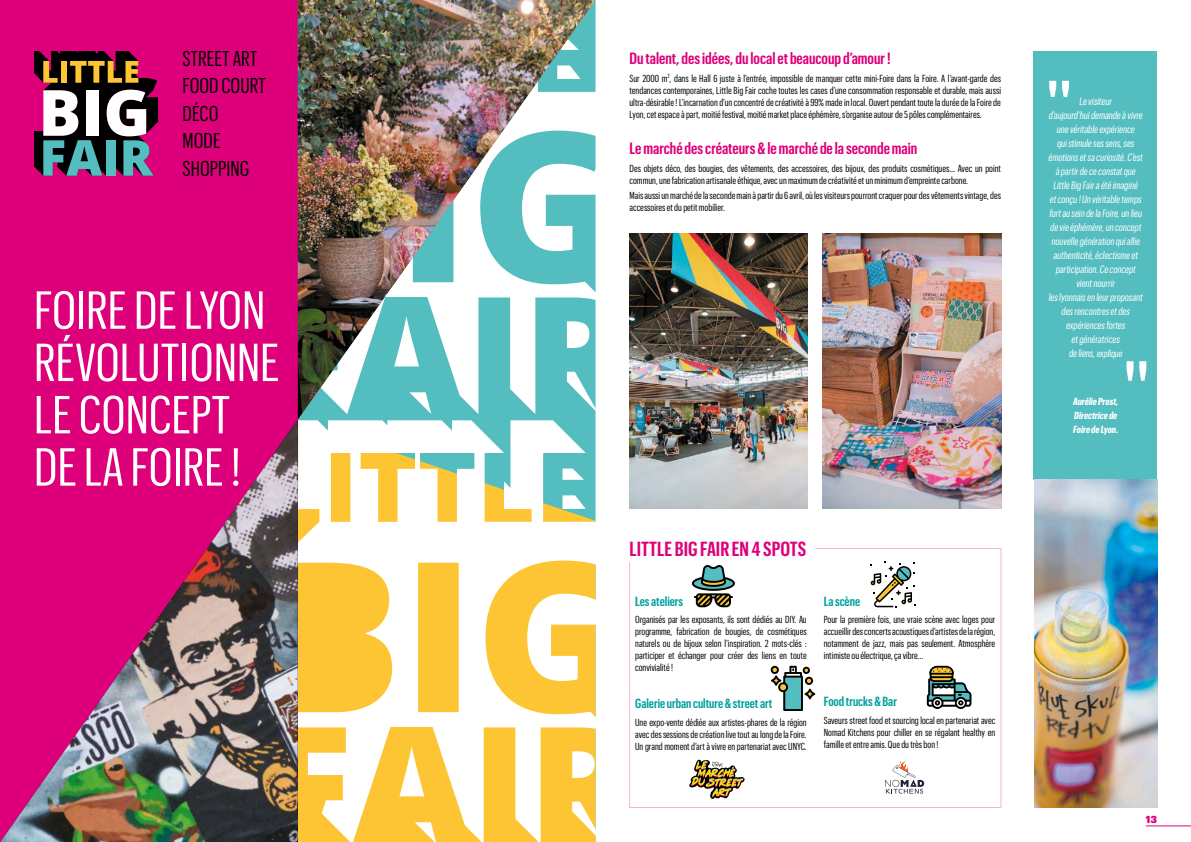
<style>
.page{position:relative;width:1191px;height:842px;background:#fff}
.page>*{position:absolute;margin:0;border:0;box-sizing:border-box;transform-origin:0 0}
.t1{font:52.3px/52.3px "Graphik X Cond";color:#fff}
.t2{font:21px/27.4px "Graphik X Cond";color:#000}
.t3{font:600 20px "Graphik X Cond";color:#de007a}
.t4{font:600 16px "Graphik X Cond";color:#de007a}
.t5{font:600 13px "Graphik X Cond";color:#00a29e}
.t6{font:10.5px/14px "Graphik X Cond";color:#fff;text-align:center}
.t7{font:10px/12px "Graphik X Cond";color:#000;text-align:justify}
.t8{font:700 10px/14px "Graphik X Cond";color:#fff;text-align:justify}
.t9{font:900 10px "Graphik";color:#de007a}
.s1{font-size:10px}
</style>
<div class="page">
<hr style="left:1145px;top:825px;width:46px;height:1px;background:#de007a">
<svg style="left:298px;top:525px;width:298px;height:317px;fill:#fdc533"></svg>
<svg style="left:298px;top:420px;width:288px;height:105px"></svg>
<div style="left:0;top:0;width:298px;height:842px;background:#de007a"></div>
<img style="left:298px;top:0;width:297px;height:420px">
<img style="left:0;top:420px;width:298px;height:422px">
<div style="left:1034px;top:51px;width:123px;height:428px;background:#54bdc0"></div>
<img style="left:629px;top:233px;width:178px;height:276px">
<img style="left:823px;top:233px;width:178px;height:276px">
<img style="left:1034px;top:479px;width:123px;height:329px">
<svg style="left:1049px;top:81px;width:20px;height:16px"></svg>
<svg style="left:1126px;top:361px;width:20px;height:20px"></svg>
<svg style="left:34px;top:51px;width:124px;height:125px;background:#715c65"></svg>
<svg style="left:629px;top:548px;width:373px;height:260px"></svg>
<svg style="left:885px;top:760px;width:39px;height:34px"></svg>
<svg style="left:689px;top:760px;width:55px;height:39px"></svg>
<h2 class="t2" style="left:182px;top:43px;width:85px">STREET ART<br>FOOD COURT<br>DÉCO<br>MODE<br>SHOPPING</h2>
<h1 class="t1" style="left:34px;top:280px;width:247px">FOIRE DE LYON<br>RÉVOLUTIONNE<br>LE CONCEPT<br>DE LA FOIRE !</h1>
<h3 class="t4" style="left:629px;top:47px;width:263px">Du talent, des idées, du local et beaucoup d’amour !</h3>
<p class="t7" style="left:629px;top:71px;width:373px">Sur 2000 m<sup>2</sup>, dans le Hall 6 juste à l’entrée, impossible de manquer cette mini-Foire dans la Foire. A l’avant-garde des tendances contemporaines, Little Big Fair coche toutes les cases d’une consommation responsable et durable, mais aussi ultra-désirable ! L’incarnation d’un concentré de créativité à 99% made in local. Ouvert pendant toute la durée de la Foire de Lyon, cet espace à part, moitié festival, moitié market place éphémère, s’organise autour de 5 pôles complémentaires.</p>
<h3 class="t4" style="left:629px;top:137px;width:289px">Le marché des créateurs &amp; le marché de la seconde main</h3>
<p class="t7" style="left:629px;top:162px;width:373px">Des objets déco, des bougies, des vêtements, des accessoires, des bijoux, des produits cosmétiques… Avec un point commun, une fabrication artisanale éthique, avec un maximum de créativité et un minimum d’empreinte carbone.</p>
<p class="t7" style="left:629px;top:189px;width:373px">Mais aussi un marché de la seconde main à partir du 6 avril, où les visiteurs pourront craquer pour des vêtements vintage, des accessoires et du petit mobilier.</p>
<h3 class="t3" style="left:629px;top:535px;width:178px">LITTLE BIG FAIR EN 4 SPOTS</h3>
<h3 class="t5" style="left:635px;top:592px;width:50px">Les ateliers</h3>
<p class="t7" style="left:635px;top:613px;width:173px">Organisés par les exposants, ils sont dédiés au DIY. Au programme, fabrication de bougies, de cosmétiques naturels ou de bijoux selon l’inspiration. 2 mots-clés : participer et échanger pour créer des liens en toute convivialité !</p>
<h3 class="t5" style="left:635px;top:694px;width:139px">Galerie urban culture &amp; street art</h3>
<p class="t7" style="left:635px;top:715px;width:173px">Une expo-vente dédiée aux artistes-phares de la région avec des sessions de création live tout au long de la Foire.<br>Un grand moment d’art à vivre en partenariat avec UNYC.</p>
<h3 class="t5" style="left:823px;top:592px;width:38px">La scène</h3>
<p class="t7" style="left:823px;top:613px;width:173px">Pour la première fois, une vraie scène avec loges pour accueillir des concerts acoustiques d’artistes de la région, notamment de jazz, mais pas seulement. Atmosphère intimiste ou électrique, ça vibre…</p>
<h3 class="t5" style="left:823px;top:692px;width:75px">Food trucks &amp; Bar</h3>
<p class="t7" style="left:823px;top:713px;width:173px">Saveurs street food et sourcing local en partenariat avec Nomad Kitchens pour chiller en se régalant healthy en famille et entre amis. Que du très bon !</p>
<p class="t6" style="left:1048px;top:94px;width:98px">Le visiteur d’aujourd’huidemande à vivre une véritable expérience quistimule ses sens,ses émotions etsa curiosité.C’est à partirde ce constatque<br>Little Big Faira été imaginé etconçu !Un véritable temps fortau sein de la Foire,un lieu de vie éphémère,un concept nouvelle génération quiallie authenticité,éclectisme et participation.Ce concept vientnourrir<br>les lyonnais en leurproposant des rencontres etdes expériences fortes etgénératrices<br>de liens,<span class="s1">explique</span></p>
<p class="t8" style="left:1072px;top:394px;width:49px">Aurélie Prost, Directrice de Foire de Lyon.</p>
<p class="t9" style="left:1145px;top:812px;width:13px">13</p>
</div>
